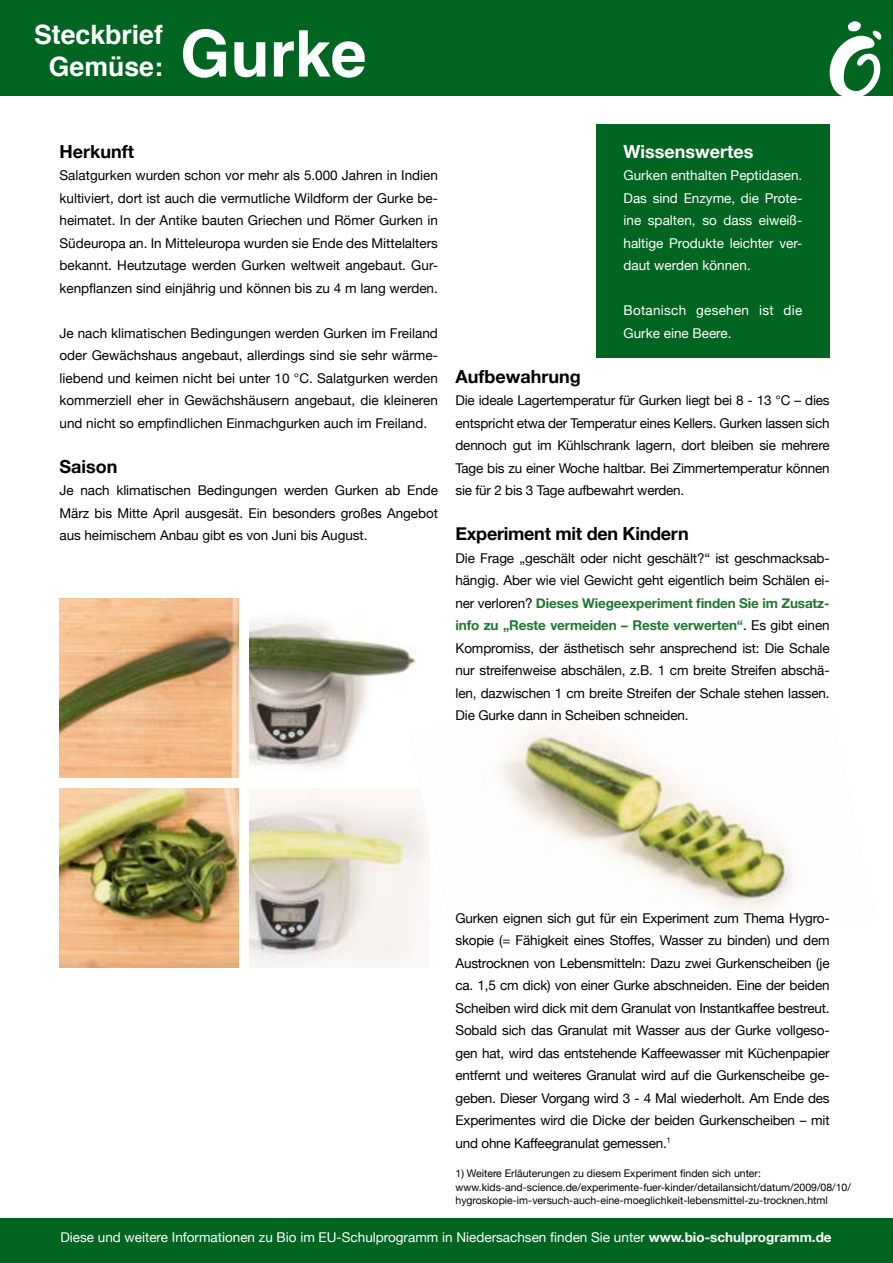
<style>
.page{position:relative;width:893px;height:1263px;background:#fff}
.page>*{position:absolute;margin:0;border:0;box-sizing:border-box;transform-origin:0 0}
.t1{font:700 64.5px "Helvetica";color:#fff}
.t2{font:700 26.7px/32px "Helvetica";color:#fff;text-align:center}
.t3{font:700 18px "Helvetica Neue";color:#000}
.t4{font:700 18px "Helvetica Neue";color:#fff}
.t5{font:13.5px/22.5px "Helvetica Neue";letter-spacing:-.01em;color:#000;text-align:justify}
.t6{font:13.5px/22.5px "Helvetica Neue";color:#fff;text-align:justify}
.t7{font:13.5px/22.5px "Helvetica Neue";letter-spacing:.02em;color:#fff}
.t8{font:10.5px/13.5px "Helvetica Neue";color:#000}
.s1{font-weight:700;color:#207830}
.s2{font-weight:700}
</style>
<div class="page">
<div style="left:0;top:0;width:893px;height:95px;background:#006521"></div>
<svg style="left:827px;top:21px;width:56px;height:75px"></svg>
<div style="left:0;top:1218px;width:893px;height:45px;background:#006521"></div>
<div style="left:596px;top:124px;width:234px;height:233px;background:#006521"></div>
<img style="left:250px;top:621px;width:158px;height:146px">
<img style="left:60px;top:598px;width:179px;height:179px">
<img style="left:60px;top:788px;width:179px;height:180px">
<img style="left:250px;top:788px;width:158px;height:180px">
<img style="left:408px;top:652px;width:390px;height:316px">
<h2 class="t2" style="left:34px;top:19px;width:130px">Steckbrief<br>Gemüse:</h2>
<h1 class="t1" style="left:180px;top:2px;width:188px">Gurke</h1>
<h3 class="t3" style="left:60px;top:137px;width:76px">Herkunft</h3>
<p class="t5" style="left:60px;top:165px;width:380px">Salatgurken wurden schon vor mehr als 5.000 Jahren in Indien kultiviert, dort ist auch die vermutliche Wildform der Gurke be&shy;heimatet. In der Antike bauten Griechen und Römer Gurken in Südeuropa an. In Mitteleuropa wurden sie Ende des Mittelalters bekannt. Heutzutage werden Gurken weltweit angebaut. Gur&shy;kenpflanzen sind einjährig und können bis zu 4 m lang werden.</p>
<p class="t5" style="left:60px;top:322px;width:380px">Je nach klimatischen Bedingungen werden Gurken im Freiland oder Gewächshaus angebaut, allerdings sind sie sehr wärme&shy;liebend und keimen nicht bei unter 10 °C. Salatgurken werden kommerziell eher in Gewächshäusern angebaut, die kleineren und nicht so empfindlichen Einmachgurken auch im Freiland.</p>
<h3 class="t3" style="left:60px;top:452px;width:59px">Saison</h3>
<p class="t5" style="left:60px;top:480px;width:380px">Je nach klimatischen Bedingungen werden Gurken ab Ende März bis Mitte April ausgesät. Ein besonders großes Angebot aus heimischem Anbau gibt es von Juni bis August.</p>
<h3 class="t4" style="left:623px;top:137px;width:131px">Wissenswertes</h3>
<p class="t6" style="left:623px;top:165px;width:180px">Gurken enthalten Peptidasen.<br>Das sind Enzyme, die Prote&shy;ine spalten, so dass eiweiß&shy;haltige Produkte leichter ver&shy;daut werden können.</p>
<p class="t7" style="left:623px;top:300px;width:180px">Botanisch gesehen ist die<br>Gurke eine Beere.</p>
<h3 class="t3" style="left:455px;top:362px;width:127px">Aufbewahrung</h3>
<p class="t5" style="left:455px;top:390px;width:376px">Die ideale Lagertemperatur für Gurken liegt bei 8 - 13 °C – dies entspricht etwa der Temperatur eines Kellers. Gurken lassen sich dennoch gut im Kühlschrank lagern, dort bleiben sie mehrere Tage bis zu einer Woche haltbar. Bei Zimmertemperatur können sie für 2 bis 3 Tage aufbewahrt werden.</p>
<h3 class="t3" style="left:455px;top:519px;width:235px">Experiment mit den Kindern</h3>
<p class="t5" style="left:455px;top:547px;width:376px">Die Frage „geschält oder nicht geschält?“ ist geschmacksab&shy;hängig. Aber wie viel Gewicht geht eigentlich beim Schälen ei&shy;ner verloren? <span class="s1">Dieses Wiegeexperiment finden Sie im Zusatz&shy;info zu „Reste vermeiden – Reste verwerten“</span>. Es gibt einen Kompromiss, der ästhetisch sehr ansprechend ist: Die Schale nur streifenweise abschälen, z.B. 1 cm breite Streifen abschä&shy;len, dazwischen 1 cm breite Streifen der Schale stehen lassen.<br>Die Gurke dann in Scheiben schneiden.</p>
<p class="t5" style="left:455px;top:907px;width:376px">Gurken eignen sich gut für ein Experiment zum Thema Hygro&shy;skopie (= Fähigkeit eines Stoffes, Wasser zu binden) und dem Austrocknen von Lebensmitteln: Dazu zwei Gurkenscheiben (je ca. 1,5 cm dick) von einer Gurke abschneiden. Eine der beiden Scheiben wird dick mit dem Granulat von Instantkaffee bestreut.<br>Sobald sich das Granulat mit Wasser aus der Gurke vollgeso&shy;gen hat, wird das entstehende Kaffeewasser mit Küchenpapier entfernt und weiteres Granulat wird auf die Gurkenscheibe ge&shy;geben. Dieser Vorgang wird 3 - 4 Mal wiederholt. Am Ende des Experimentes wird die Dicke der beiden Gurkenscheiben – mit und ohne Kaffeegranulat gemessen.<sup>1</sup></p>
<p class="t8" style="left:455px;top:1167px;width:397px">1) Weitere Erläuterungen zu diesem Experiment finden sich unter: www.kids-and-science.de/experimente-fuer-kinder/detailansicht/datum/2009/08/10/ hygroskopie-im-versuch-auch-eine-moeglichkeit-lebensmittel-zu-trocknen.html</p>
<p class="t6" style="left:60px;top:1226px;width:773px">Diese und weitere Informationen zu Bio im EU-Schulprogramm in Niedersachsen finden Sie unter <span class="s2">www.bio-schulprogramm.de</span></p>
</div>
